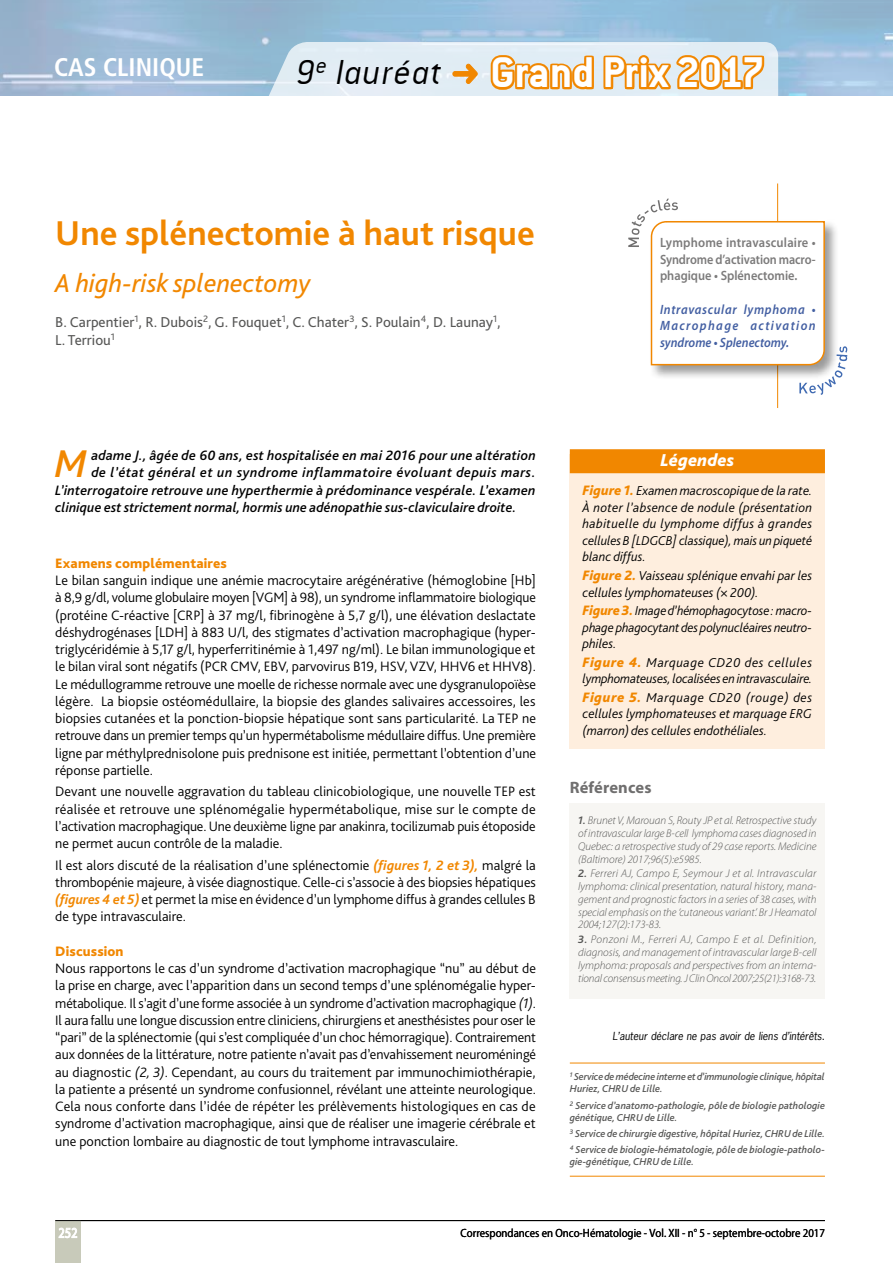
<style>
.page{position:relative;width:893px;height:1263px;background:#fff}
.page>*{position:absolute;margin:0;border:0;box-sizing:border-box;transform-origin:0 0}
.t1{font:46.5px "Conduit ITCTT Bold";letter-spacing:-.01em;color:#fff}
.t2{font:italic 500 40.5px "Bliss Pro";color:#f18700}
.t3{font:italic 37.5px "Conduit ITCTT Light";letter-spacing:.025em;color:#000}
.t4{font:700 36px "Bliss Pro";color:#f18700}
.t5{font:italic 27px "Bliss Pro";color:#f18700}
.t6{font:700 condensed 25.5px "Frutiger LT Std";color:#fff}
.t7{font:italic 800 18px "Bliss Pro";letter-spacing:.01em;color:#fff}
.t8{font:700 16.5px "Myriad Pro";letter-spacing:.01em;color:#706f6f}
.t9{font:15px/18px "Bliss Pro";color:#575756}
.t10{font:300 14.25px/17.2px "Bliss Pro";color:#000;text-align:justify}
.t11{font:italic 500 14.25px "Bliss Pro";letter-spacing:.015em;color:#000}
.t12{font:italic 500 14.25px "Bliss Pro";letter-spacing:.035em;color:#000}
.t13{font:800 14.25px "Bliss Pro";letter-spacing:.01em;color:#f18700}
.t14{font:italic 300 13.5px/16.5px "Bliss Pro";color:#000;text-align:justify}
.t15{font:600 13.5px/16.5px "Myriad Pro";letter-spacing:-.005em;color:#7c7b7b;text-align:justify;scale:.93 1}
.t16{font:italic 600 13.5px/16.5px "Myriad Pro";letter-spacing:.055em;color:#435fa2;text-align:justify;scale:.92 1}
.t17{font:12px "Myriad Pro";color:#000;scale:.9 1}
.t18{font:italic 300 11.25px/12.8px "Myriad Pro";letter-spacing:-.005em;color:#575756;text-align:justify}
.t19{font:italic 500 10.5px/12px "Bliss Pro";color:#575756}
.t20{font:italic 10.5px "News Gothic Std";color:#000}
.s1{font-weight:700;font-style:italic;color:#f18700}
.s2{font-style:italic}
.s3{font-weight:800;font-size:14.25px;color:#f18700}
.s4{font-family:"Bliss Pro";font-weight:700}
</style>
<div class="page">
<div style="left:55px;top:1220px;width:26px;height:43px;background:#c8caba"></div>
<svg style="left:58px;top:1227px;width:19px;height:11px"></svg>
<hr style="left:55px;top:1220px;width:770px;height:1px;background:#000">
<svg style="left:254px;top:42px;width:524px;height:54px;background:#dae8f1"></svg>
<svg style="left:452px;top:63px;width:26px;height:22px"></svg>
<svg style="left:487px;top:52px;width:280px;height:41px;background:#e8b876"></svg>
<hr style="left:777px;top:183px;width:1px;height:225px;background:#f18700">
<svg style="left:628px;top:199px;width:219px;height:196px"></svg>
<hr style="left:570px;top:1063px;width:255px;height:1px;background:#f18700">
<hr style="left:570px;top:1176px;width:255px;height:1px;background:#f18700">
<div style="left:570px;top:803px;width:255px;height:195px;background:#f7f6f3"></div>
<div style="left:570px;top:454px;width:255px;height:295px;background:#feeede"></div>
<div style="left:570px;top:449px;width:255px;height:24px;background:#f18700"></div>
<h3 class="t6" style="left:54px;top:52px;width:152px">CAS CLINIQUE</h3>
<h3 class="t3" style="left:296px;top:49px;width:148px">9<sup>e</sup> lauréat</h3>
<h1 class="t1" style="left:490px;top:44px;width:276px">Grand Prix 2017</h1>
<h3 class="t4" style="left:55px;top:211px;width:481px">Une splénectomie à haut risque</h3>
<h3 class="t5" style="left:55px;top:266px;width:257px">A high-risk splenectomy</h3>
<p class="t9" style="left:55px;top:313px;width:447px">B. Carpentier<sup>1</sup>, R. Dubois<sup>2</sup>, G. Fouquet<sup>1</sup>, C. Chater<sup>3</sup>, S. Poulain<sup>4</sup>, D. Launay<sup>1</sup>,<br>L. Terriou<sup>1</sup></p>
<p class="t15" style="left:660px;top:235px;width:169px">Lymphome intravasculaire • Syndrome d’activation macro&shy;phagique • Splénectomie.</p>
<p class="t16" style="left:660px;top:301px;width:171px">Intravascular lymphoma • Macrophage activation syndrome • Splenectomy.</p>
<h2 class="t2" style="left:55px;top:439px;width:34px">M</h2>
<p class="t11" style="left:91px;top:447px;width:446px">adame J., âgée de 60 ans, est hospitalisée en mai 2016 pour une altération</p>
<p class="t12" style="left:91px;top:464px;width:446px">de l’état général et un syndrome inflammatoire évoluant depuis mars.</p>
<p class="t11" style="left:55px;top:481px;width:482px">L’interrogatoire retrouve une hyperthermie à prédominance vespérale. L’examen</p>
<p class="t11" style="left:55px;top:498px;width:462px">clinique est strictement normal, hormis une adénopathie sus-claviculaire droite.</p>
<p class="t13" style="left:55px;top:554px;width:173px">Examens complémentaires</p>
<p class="t10" style="left:55px;top:571px;width:482px">Le bilan sanguin indique une anémie macrocytaire arégénérative (hémoglobine [Hb] à 8,9 g/dl, volume globulaire moyen [VGM] à 98), un syndrome inflammatoire biologique (protéine C-réactive [CRP] à 37 mg/l, fibrinogène à 5,7 g/l), une élévation deslactate déshydrogénases [LDH] à 883 U/l, des stigmates d’activation macrophagique (hyper&shy;triglycéridémie à 5,17 g/l, hyperferritinémie à 1,497 ng/ml). Le bilan immunologique et le bilan viral sont négatifs (PCR CMV, EBV, parvovirus B19, HSV, VZV, HHV6 et HHV8).<br>Le médullogramme retrouve une moelle de richesse normale avec une dysgranulopoïèse légère. La biopsie ostéomédullaire, la biopsie des glandes salivaires accessoires, les biopsies cutanées et la ponction-biopsie hépatique sont sans particularité. La TEP ne retrouve dans un premier temps qu’un hypermétabolisme médullaire diffus. Une première ligne par méthylprednisolone puis prednisone est initiée, permettant l’obtention d’une réponse partielle.</p>
<p class="t10" style="left:55px;top:783px;width:482px">Devant une nouvelle aggravation du tableau clinicobiologique, une nouvelle TEP est réalisée et retrouve une splénomégalie hypermétabolique, mise sur le compte de l’activation macrophagique. Une deuxième ligne par anakinra, tocilizumab puis étoposide ne permet aucun contrôle de la maladie.</p>
<p class="t10" style="left:55px;top:856px;width:482px">Il est alors discuté de la réalisation d’une splénectomie <span class="s1">(figures 1, 2 et 3),</span> malgré la thrombopénie majeure, à visée diagnostique. Celle-ci s’associe à des biopsies hépatiques <span class="s1">(figures4 et 5)</span> et permet la mise en évidence d’un lymphome diffus à grandes cellules B de type intravasculaire.</p>
<p class="t13" style="left:55px;top:942px;width:70px">Discussion</p>
<p class="t10" style="left:55px;top:959px;width:482px;text-align:left">Nous rapportons le cas d’un syndrome d’activation macrophagique “nu” au début de la prise en charge, avec l’apparition dans un second temps d’une splénomégalie hyper&shy;métabolique. Il s’agit d’une forme associée à un syndrome d’activation macrophagique <span class="s2">(1)</span>.<br>Il aura fallu une longue discussion entre cliniciens, chirurgiens et anesthésistes pour oser le “pari” de la splénectomie (qui s’est compliquée d’un choc hémorragique). Contrairement aux données de la littérature, notre patiente n’avait pas d’envahissement neuroméningé au diagnostic <span class="s2">(2, 3)</span>. Cependant, au cours du traitement par immunochimiothérapie, la patiente a présenté un syndrome confusionnel, révélant une atteinte neurologique.<br>Cela nous conforte dans l’idée de répéter les prélèvements histologiques en cas de syndrome d’activation macrophagique, ainsi que de réaliser une imagerie cérébrale et une ponction lombaire au diagnostic de tout lymphome intravasculaire.</p>
<p class="t7" style="left:660px;top:449px;width:76px">Légendes</p>
<p class="t14" style="left:583px;top:482px;width:231px"><span class="s3">Figure 1.</span> Examen macroscopique de la rate.<br>À noter l’absence de nodule (présentation habituelle du lymphome diffus à grandes cellules B [LDGCB] classique), mais un piqueté blanc diffus.</p>
<p class="t14" style="left:583px;top:567px;width:231px"><span class="s3">Figure 2.</span> Vaisseau splénique envahi par les cellules lymphomateuses (× 200).</p>
<p class="t14" style="left:583px;top:602px;width:231px"><span class="s3">Figure 3.</span> Image d’hémophagocytose: macro&shy;phage phagocytant des polynucléaires neutro&shy;philes.</p>
<p class="t14" style="left:583px;top:654px;width:231px"><span class="s3">Figure 4.</span> Marquage CD20 des cellules lymphomateuses, localisées en intravasculaire.</p>
<p class="t14" style="left:583px;top:689px;width:231px"><span class="s3">Figure 5.</span> Marquage CD20 (rouge) des cellules lymphomateuses et marquage ERG (marron) des cellules endothéliales.</p>
<p class="t8" style="left:570px;top:778px;width:83px">Références</p>
<p class="t18" style="left:578px;top:814px;width:240px"><span class="s4">1.</span> Brunet V, Marouan S, Routy JP et al. Retrospective study of intravascular large B-cell lymphoma cases diagnosed in Quebec: a retrospective study of 29 case reports. Medicine (Baltimore) 2017;96(5):e5985.</p>
<p class="t18" style="left:578px;top:868px;width:240px"><span class="s4">2.</span> Ferreri AJ, Campo E, Seymour J et al. Intravascular lymphoma: clinical presentation, natural history, mana&shy;gement and prognostic factors in a series of 38 cases, with special emphasis on the ‘cutaneous variant’. Br J Heamatol 2004;127(2):173-83.</p>
<p class="t18" style="left:578px;top:933px;width:240px"><span class="s4">3.</span> Ponzoni M., Ferreri AJ, Campo E et al. Definition, diagnosis, and management of intravascular large B-cell lymphoma: proposals and perspectives from an interna&shy;tional consensus meeting. J Clin Oncol 2007;25(21):3168-73.</p>
<p class="t20" style="left:613px;top:1029px;width:214px">L’auteur déclare ne pas avoir de liens d’intérêts.</p>
<p class="t19" style="left:570px;top:1071px;width:256px"><sup>1</sup> Service de médecine interne et d’immunologie clinique, hôpital<br>Huriez, CHRU de Lille.</p>
<p class="t19" style="left:570px;top:1099px;width:257px"><sup>2</sup> Service d’anatomo-pathologie, pôle de biologie pathologie génétique, CHRU de Lille.</p>
<p class="t19" style="left:570px;top:1125px;width:257px;line-height:16.2px"><sup>3</sup> Service de chirurgie digestive, hôpital Huriez, CHRU de Lille.<br><sup>4</sup> Service de biologie-hématologie, pôle de biologie-patholo-</p>
<p class="t19" style="left:570px;top:1155px;width:126px">gie-génétique, CHRU de Lille.</p>
<p class="t17" style="left:461px;top:1226px;width:406px">Correspondances en Onco-Hématologie - Vol. XII - n° 5 - septembre-octobre 2017</p>
</div>
